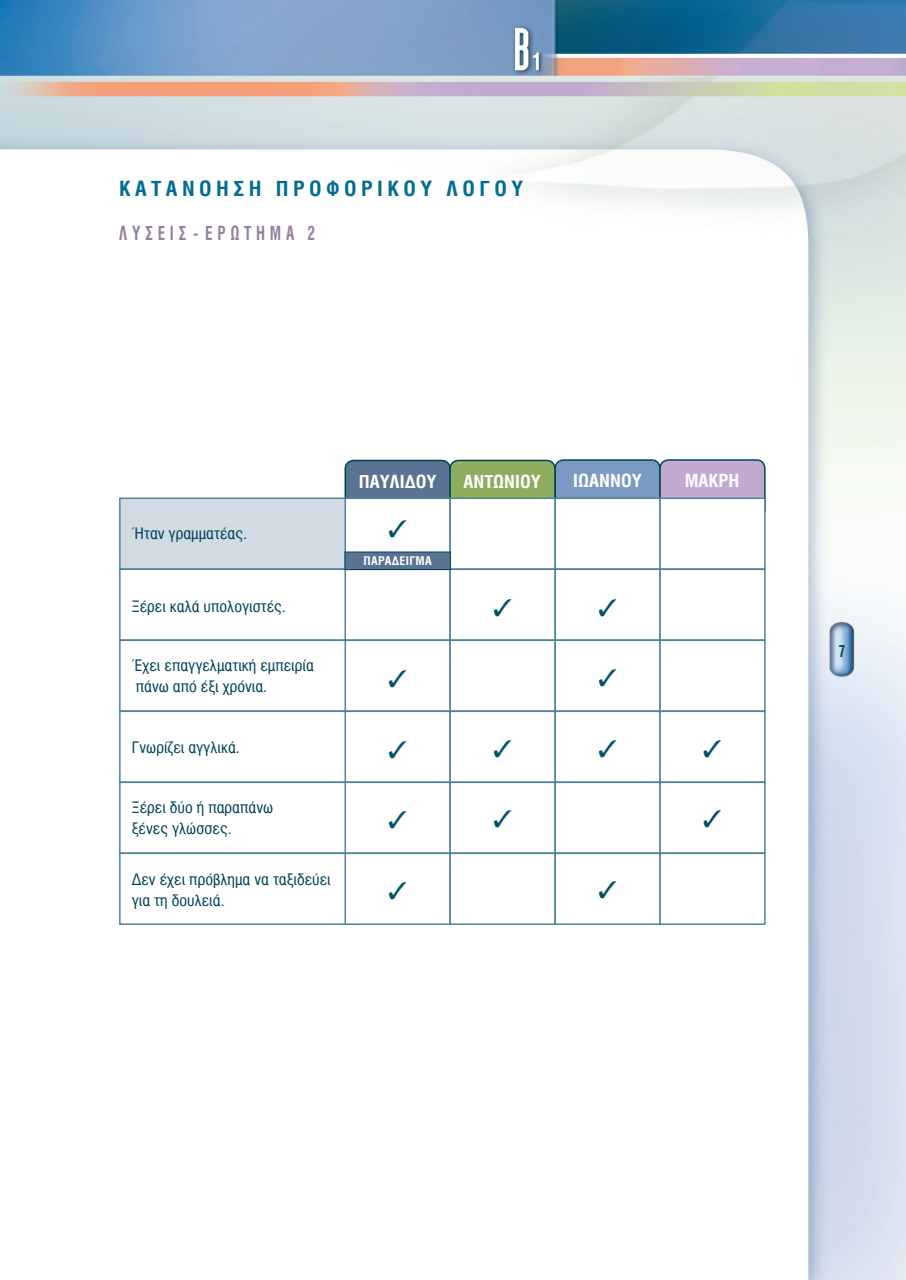
<style>
.page{position:relative;width:906px;height:1280px;background:#fff}
.page>*{position:absolute;margin:0;border:0;box-sizing:border-box;transform-origin:0 0}
.t1{font:700 21px "Mg Helvetica Cond";letter-spacing:.2em;color:#006d92;scale:1.05 1}
.t2{font:700 19.5px "Mg Helvetica Cond";letter-spacing:.3em;color:#92809f;scale:.8 1}
.t3{font:700 18px "Mg Helvetica Cond";color:#fff;scale:1.05 1}
.t4{font:700 16.5px "Mg Helvetica Cond";color:#004358;scale:.8 1}
.t5{font:15.75px/21px "Mg Helvetica Cond";color:#004358;scale:1.05 1}
.t6{font:700 12px "Mg Helvetica Cond";letter-spacing:.02em;color:#fff;scale:1.05 1}
</style>
<div class="page">
<img style="left:0;top:0;width:906px;height:1280px">
<div style="left:555px;top:460px;width:105px;height:58px;background:#7a9ac2;border-radius:9px"></div>
<div style="left:554px;top:459px;width:107px;height:60px;border:2px solid #004358;border-radius:9px"></div>
<div style="left:345px;top:460px;width:105px;height:58px;background:#5a7392;border-radius:9px"></div>
<div style="left:344px;top:460px;width:107px;height:59px;border:2px solid #004358;border-radius:9px"></div>
<div style="left:660px;top:460px;width:105px;height:58px;background:#c2a9d0;border-radius:9px"></div>
<div style="left:659px;top:459px;width:106px;height:60px;border:2px solid #004358;border-radius:9px"></div>
<div style="left:450px;top:460px;width:105px;height:58px;background:#8eae5f;border-radius:9px"></div>
<div style="left:449px;top:460px;width:107px;height:59px;border:2px solid #004358;border-radius:9px"></div>
<div style="left:119px;top:497px;width:238px;height:73px;background:#d2dae4;border:2px solid #508398"></div>
<div style="left:119px;top:568px;width:238px;height:73px;background:#fff;border:2px solid #508398"></div>
<div style="left:119px;top:639px;width:238px;height:73px;background:#fff;border:2px solid #508398"></div>
<div style="left:119px;top:711px;width:238px;height:72px;background:#fff;border:2px solid #508398"></div>
<div style="left:119px;top:782px;width:238px;height:72px;background:#fff;border:2px solid #508398"></div>
<div style="left:119px;top:853px;width:238px;height:72px;background:#fff;border:2px solid #508398"></div>
<div style="left:554px;top:497px;width:107px;height:73px;background:#fff;border:2px solid #508398"></div>
<div style="left:344px;top:497px;width:107px;height:73px;background:#fff;border:2px solid #508398"></div>
<div style="left:659px;top:497px;width:106px;height:73px;background:#fff;border:2px solid #508398"></div>
<div style="left:449px;top:497px;width:107px;height:73px;background:#fff;border:2px solid #508398"></div>
<div style="left:554px;top:568px;width:107px;height:73px;background:#fff;border:2px solid #508398"></div>
<div style="left:344px;top:568px;width:107px;height:73px;background:#fff"></div>
<div style="left:659px;top:568px;width:106px;height:73px;background:#fff;border:2px solid #508398"></div>
<div style="left:449px;top:568px;width:107px;height:73px;background:#fff;border:2px solid #508398"></div>
<div style="left:554px;top:639px;width:107px;height:73px;background:#fff;border:2px solid #508398"></div>
<div style="left:344px;top:639px;width:107px;height:73px;background:#fff;border:2px solid #508398"></div>
<div style="left:659px;top:639px;width:106px;height:73px;background:#fff;border:2px solid #508398"></div>
<div style="left:449px;top:639px;width:107px;height:73px;background:#fff;border:2px solid #508398"></div>
<div style="left:554px;top:711px;width:107px;height:72px;background:#fff;border:2px solid #508398"></div>
<div style="left:344px;top:711px;width:107px;height:72px;background:#fff;border:2px solid #508398"></div>
<div style="left:659px;top:711px;width:106px;height:72px;background:#fff;border:2px solid #508398"></div>
<div style="left:449px;top:711px;width:107px;height:72px;background:#fff;border:2px solid #508398"></div>
<div style="left:554px;top:782px;width:107px;height:72px;background:#fff;border:2px solid #508398"></div>
<div style="left:344px;top:782px;width:107px;height:72px;background:#fff;border:2px solid #508398"></div>
<div style="left:659px;top:782px;width:106px;height:72px;background:#fff;border:2px solid #508398"></div>
<div style="left:449px;top:782px;width:107px;height:72px;background:#fff;border:2px solid #508398"></div>
<div style="left:554px;top:853px;width:107px;height:72px;background:#fff;border:2px solid #508398"></div>
<div style="left:344px;top:853px;width:107px;height:72px;background:#fff;border:2px solid #508398"></div>
<div style="left:659px;top:853px;width:106px;height:72px;background:#fff;border:2px solid #508398"></div>
<div style="left:449px;top:853px;width:107px;height:72px;background:#fff;border:2px solid #508398"></div>
<svg style="left:344px;top:551px;width:107px;height:19px;background:#53718e"></svg>
<h1 class="t1" style="left:119px;top:177px;width:386px">ΚΑΤΑΝΟΗΣΗ ΠΡΟΦΟΡΙΚΟΥ ΛΟΓΟΥ</h1>
<p class="t2" style="left:119px;top:222px;width:246px">ΛΥΣΕΙΣ - ΕΡΩΤΗΜΑ 2</p>
<p class="t5" style="left:132px;top:523px;width:111px">Ήταν γραμματέας.</p>
<p class="t5" style="left:132px;top:596px;width:148px">Ξέρει καλά υπολογιστές.</p>
<p class="t5" style="left:132px;top:655px;width:175px">Έχει επαγγελματική εμπειρία πάνω από έξι χρόνια.</p>
<p class="t5" style="left:132px;top:737px;width:104px">Γνωρίζει αγγλικά.</p>
<p class="t5" style="left:132px;top:797px;width:136px">Ξέρει δύο ή παραπάνω ξένες γλώσσες.</p>
<p class="t5" style="left:132px;top:869px;width:191px">Δεν έχει πρόβλημα να ταξιδεύει για τη δουλειά.</p>
<p class="t3" style="left:359px;top:471px;width:76px">ΠΑΥΛΙΔΟΥ</p>
<p class="t3" style="left:463px;top:471px;width:75px">ΑΝΤΩΝΙΟΥ</p>
<p class="t3" style="left:573px;top:471px;width:67px">ΙΩΑΝΝΟΥ</p>
<p class="t3" style="left:685px;top:471px;width:54px">ΜΑΚΡΗ</p>
<p class="t6" style="left:363px;top:554px;width:66px">ΠΑΡΑΔΕΙΓΜΑ</p>
<p class="t4" style="left:838px;top:642px;width:10px">7</p>
</div>
